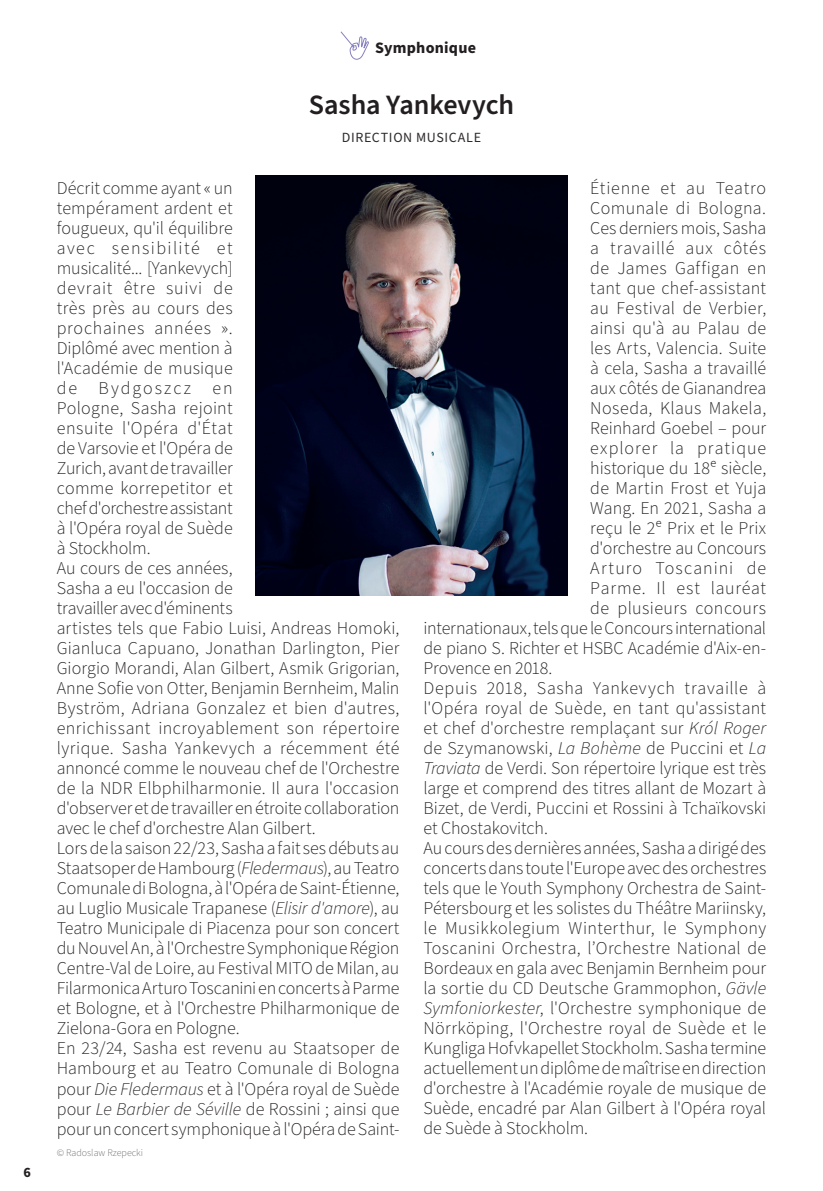
<style>
.page{position:relative;width:823px;height:1191px;background:#fff}
.page>*{position:absolute;margin:0;border:0;box-sizing:border-box;transform-origin:0 0}
.t1{font:600 28px "Source Sans Pro";letter-spacing:-.005em;color:#231f20}
.t2{font:300 18px/20px "Source Sans Pro";letter-spacing:.005em;color:#231f20}
.t3{font:300 18px "Source Sans Pro";letter-spacing:.025em;color:#231f20}
.t4{font:300 18px "Source Sans Pro";letter-spacing:.04em;color:#231f20}
.t5{font:300 18px "Source Sans Pro";letter-spacing:-.015em;color:#231f20}
.t6{font:300 18px "Source Sans Pro";letter-spacing:.035em;color:#231f20}
.t7{font:300 18px "Source Sans Pro";letter-spacing:.055em;color:#231f20}
.t8{font:300 18px "Source Sans Pro";letter-spacing:.06em;color:#231f20}
.t9{font:700 16px "Source Sans Pro";letter-spacing:.015em;color:#231f20}
.t10{font:14px "Source Sans Pro";letter-spacing:.05em;color:#2e2b2c}
.t11{font:700 14px "Source Sans Pro";color:#231f20}
.t12{font:300 10px "Source Sans Pro";color:#6c6d70}
.s1{font-style:italic}
</style>
<div class="page">
<svg style="left:340px;top:31px;width:29px;height:29px"></svg>
<img style="left:255px;top:176px;width:312px;height:419px">
<p class="t11" style="left:24px;top:1163px;width:9px">6</p>
<p class="t9" style="left:375px;top:37px;width:102px">Symphonique</p>
<h1 class="t1" style="left:309px;top:86px;width:206px">Sasha Yankevych</h1>
<p class="t10" style="left:341px;top:128px;width:141px">DIRECTION MUSICALE</p>
<p class="t2" style="left:57px;top:179px;width:344px">Décrit comme ayant « un<br>tempérament ardent et<br>fougueux, qu'il équilibre<br>avec sensibilité et<br>musicalité... [Yankevych]<br>devrait être suivi de<br>très près au cours des<br>prochaines années ».<br>Diplômé avec mention à<br>l'Académie de musique<br>de Bydgoszcz en<br>Pologne, Sasha rejoint<br>ensuite l'Opéra d'État<br>de Varsovie et l'Opéra de<br>Zurich, avant de travailler<br>comme korrepetitor et<br>chef d'orchestre assistant<br>à l'Opéra royal de Suède<br>à Stockholm.<br>Au cours de ces années,<br>Sasha a eu l'occasion de<br>travailler avec d'éminents<br>artistes tels que Fabio Luisi, Andreas Homoki, Gianluca Capuano, Jonathan Darlington, Pier Giorgio Morandi, Alan Gilbert, Asmik Grigorian, Anne Sofie von Otter, Benjamin Bernheim, Malin Byström, Adriana Gonzalez et bien d'autres, enrichissant incroyablement son répertoire lyrique. Sasha Yankevych a récemment été annoncé comme le nouveau chef de l'Orchestre de la NDR Elbphilharmonie. Il aura l'occasion d'observer et de travailler en étroite collaboration avec le chef d'orchestre Alan Gilbert.<br>Lors de la saison 22/23, Sasha a fait ses débuts au Staatsoper de Hambourg (<span class="s1">Fledermaus</span>), au Teatro Comunale di Bologna, à l'Opéra de Saint-Étienne, au Luglio Musicale Trapanese (<span class="s1">Elisir d'amore</span>), au Teatro Municipale di Piacenza pour son concert du Nouvel An, à l'Orchestre Symphonique Région Centre-Val de Loire, au Festival MITO de Milan, au Filarmonica Arturo Toscanini en concerts à Parme et Bologne, et à l'Orchestre Philharmonique de Zielona-Gora en Pologne.<br>En 23/24, Sasha est revenu au Staatsoper de Hambourg et au Teatro Comunale di Bologna pour <span class="s1">Die Fledermaus</span> et à l'Opéra royal de Suède pour <span class="s1">Le Barbier de Séville</span> de Rossini ; ainsi que pour un concert symphonique à l'Opéra de Saint-</p>
<p class="t4" style="left:590px;top:176px;width:177px">Étienne et au Teatro</p>
<p class="t2" style="left:590px;top:199px;width:177px">Comunale di Bologna.</p>
<p class="t2" style="left:590px;top:219px;width:177px">Ces derniers mois, Sasha</p>
<p class="t4" style="left:590px;top:236px;width:177px">a travaillé aux côtés</p>
<p class="t3" style="left:590px;top:256px;width:177px">de James Gaffigan en</p>
<p class="t2" style="left:590px;top:279px;width:177px">tant que chef-assistant</p>
<p class="t2" style="left:590px;top:299px;width:177px">au Festival de Verbier,</p>
<p class="t2" style="left:590px;top:319px;width:177px">ainsi qu'à au Palau de</p>
<p class="t2" style="left:590px;top:339px;width:177px">les Arts, Valencia. Suite</p>
<p class="t2" style="left:590px;top:359px;width:177px">à cela, Sasha a travaillé</p>
<p class="t2" style="left:590px;top:379px;width:177px">aux côtés de Gianandrea</p>
<p class="t2" style="left:590px;top:399px;width:177px">Noseda, Klaus Makela,</p>
<p class="t2" style="left:590px;top:419px;width:176px">Reinhard Goebel – pour</p>
<p class="t7" style="left:590px;top:436px;width:177px">explorer la pratique</p>
<p class="t2" style="left:590px;top:459px;width:177px">historique du 18e siècle,</p>
<p class="t2" style="left:590px;top:479px;width:177px">de Martin Frost et Yuja</p>
<p class="t2" style="left:590px;top:499px;width:177px">Wang. En 2021, Sasha a</p>
<p class="t2" style="left:590px;top:519px;width:177px">reçu le 2e Prix et le Prix</p>
<p class="t2" style="left:590px;top:539px;width:177px">d'orchestre au Concours</p>
<p class="t8" style="left:590px;top:556px;width:177px">Ar turo Toscanini de</p>
<p class="t4" style="left:590px;top:576px;width:177px">Parme. Il est lauréat</p>
<p class="t3" style="left:590px;top:596px;width:177px">de plusieurs concours</p>
<p class="t5" style="left:423px;top:616px;width:344px">internationaux, tels que le Concours international</p>
<p class="t2" style="left:423px;top:639px;width:344px">de piano S. Richter et HSBC Académie d'Aix-en-</p>
<p class="t2" style="left:423px;top:659px;width:130px">Provence en 2018.</p>
<p class="t6" style="left:423px;top:676px;width:344px">Depuis 2018, Sasha Yankevych travaille à</p>
<p class="t2" style="left:423px;top:699px;width:344px">l'Opéra royal de Suède, en tant qu'assistant</p>
<p class="t2" style="left:423px;top:719px;width:344px">et chef d'orchestre remplaçant sur <span class="s1">Król Roger</span></p>
<p class="t2" style="left:423px;top:739px;width:344px">de Szymanowski, <span class="s1">La Bohème</span> de Puccini et <span class="s1">La</span></p>
<p class="t2" style="left:423px;top:759px;width:344px"><span class="s1">Traviata</span> de Verdi. Son répertoire lyrique est très</p>
<p class="t2" style="left:423px;top:779px;width:344px">large et comprend des titres allant de Mozart à</p>
<p class="t2" style="left:423px;top:799px;width:344px">Bizet, de Verdi, Puccini et Rossini à Tchaïkovski</p>
<p class="t2" style="left:423px;top:819px;width:126px">et Chostakovitch.</p>
<p class="t2" style="left:423px;top:839px;width:344px">Au cours des dernières années, Sasha a dirigé des</p>
<p class="t2" style="left:423px;top:859px;width:344px">concerts dans toute l'Europe avec des orchestres</p>
<p class="t2" style="left:423px;top:879px;width:344px">tels que le Youth Symphony Orchestra de Saint-</p>
<p class="t2" style="left:423px;top:899px;width:344px">Pétersbourg et les solistes du Théâtre Mariinsky,</p>
<p class="t3" style="left:423px;top:916px;width:344px">le Musikkolegium Winterthur, le Symphony</p>
<p class="t2" style="left:423px;top:939px;width:344px">Toscanini Orchestra, l’Orchestre National de</p>
<p class="t2" style="left:423px;top:959px;width:342px">Bordeaux en gala avec Benjamin Bernheim pour</p>
<p class="t2" style="left:423px;top:979px;width:344px">la sortie du CD Deutsche Grammophon, <span class="s1">Gävle</span></p>
<p class="t2" style="left:423px;top:999px;width:344px"><span class="s1">Symfoniorkester</span>, l'Orchestre symphonique de</p>
<p class="t2" style="left:423px;top:1019px;width:344px">Nörrköping, l'Orchestre royal de Suède et le</p>
<p class="t2" style="left:423px;top:1039px;width:344px">Kungliga Hofvkapellet Stockholm. Sasha termine</p>
<p class="t2" style="left:423px;top:1059px;width:344px">actuellement un diplôme de maîtrise en direction</p>
<p class="t2" style="left:423px;top:1079px;width:344px">d'orchestre à l'Académie royale de musique de</p>
<p class="t2" style="left:423px;top:1099px;width:344px">Suède, encadré par Alan Gilbert à l'Opéra royal</p>
<p class="t2" style="left:423px;top:1119px;width:166px">de Suède à Stockholm.</p>
<p class="t12" style="left:57px;top:1145px;width:88px">© Radoslaw Rzepecki</p>
</div>
